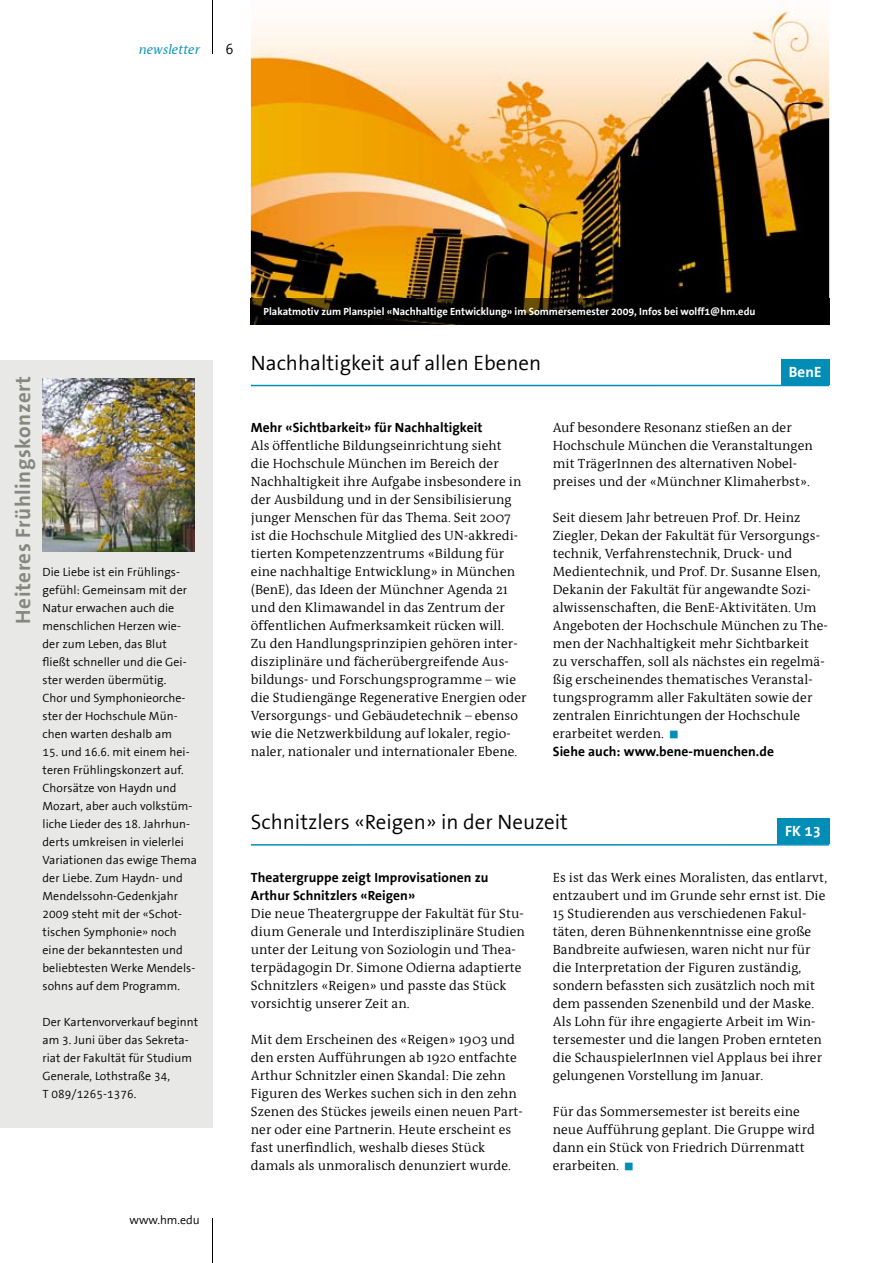
<style>
.page{position:relative;width:893px;height:1263px;background:#fff}
.page>*{position:absolute;margin:0;border:0;box-sizing:border-box;transform-origin:0 0}
.t1{font:21px "FHM The Sans";color:#000}
.t2{font:700 21px "FHM The Sans";letter-spacing:.025em;color:#878780}
.t3{font:700 15px "FHM The Sans";letter-spacing:.005em;color:#fff}
.t4{font:15px "FHM The Sans";color:#000}
.t5{font:13.5px/18px "FHM Antiqua";letter-spacing:.005em;color:#000}
.t6{font:700 13.5px/18px "FHM Antiqua";letter-spacing:.005em;color:#000}
.t7{font:italic 13.5px "FHM Antiqua";color:#008eb7}
.t8{font:12px/18px "FHM The Sans";letter-spacing:.005em;color:#000}
.t9{font:700 10.5px "FHM The Sans";color:#fff}
.s1{color:#008eb7}
.s2{font-weight:700}
</style>
<div class="page">
<hr style="left:212px;top:0;width:1px;height:54px;background:#000">
<hr style="left:212px;top:1218px;width:1px;height:45px;background:#000">
<hr style="left:251px;top:844px;width:578px;height:2px;background:#008eb7">
<div style="left:777px;top:819px;width:52px;height:25px;background:#008eb7"></div>
<div style="left:0;top:360px;width:213px;height:768px;background:#e8e8e6"></div>
<hr style="left:251px;top:385px;width:578px;height:1px;background:#008eb7">
<div style="left:781px;top:359px;width:48px;height:26px;background:#008eb7"></div>
<img style="left:43px;top:378px;width:152px;height:173px">
<img style="left:251px;top:2px;width:578px;height:296px">
<img style="left:251px;top:298px;width:578px;height:26px">
<p class="t7" style="left:139px;top:42px;width:63px">newsletter</p>
<p class="t4" style="left:225px;top:41px;width:10px">6</p>
<h1 class="t2" style="left:12px;top:623px;width:249px;rotate:-90deg">Heiteres Frühlingskonzert</h1>
<p class="t8" style="left:43px;top:563px;width:146px">Die Liebe ist ein Frühlings&shy;gefühl: Gemeinsam mit der<br>Natur erwachen auch die menschlichen Herzen wie&shy;der zum Leben, das Blut fließt schneller und die Gei&shy;ster werden übermütig.<br>Chor und Symphonieorche&shy;ster der Hochschule Mün&shy;chen warten deshalb am</p>
<p class="t8" style="left:43px;top:743px;width:156px">15. und 16.6. mit einem hei&shy;teren Frühlingskonzert auf.<br>Chorsätze von Haydn und<br>Mozart, aber auch volkstüm&shy;liche Lieder des 18. Jahrhun&shy;derts umkreisen in vielerlei<br>Variationen das ewige Thema der Liebe. Zum Haydn- und<br>Mendelssohn-Gedenkjahr<br>2009 steht mit der «Schot&shy;tischen Symphonie» noch eine der bekanntesten und beliebtesten Werke Mendels&shy;sohns auf dem Programm.</p>
<p class="t8" style="left:43px;top:1013px;width:157px">Der Kartenvorverkauf beginnt am 3. Juni über das Sekreta&shy;riat der Fakultät für Studium<br>Generale, Lothstraße 34,<br>T 089/1265-1376.</p>
<p class="t8" style="left:129px;top:1211px;width:72px">www.hm.edu</p>
<p class="t9" style="left:264px;top:306px;width:493px">Plakatmotiv zum Planspiel «Nachhaltige Entwicklung» im Sommersemester 2009, Infos bei wolff1@hm.edu</p>
<h1 class="t1" style="left:251px;top:352px;width:292px">Nachhaltigkeit auf allen Ebenen</h1>
<p class="t3" style="left:789px;top:364px;width:34px">BenE</p>
<p class="t6" style="left:251px;top:419px;width:233px">Mehr «Sichtbarkeit» für Nachhaltigkeit</p>
<p class="t5" style="left:251px;top:437px;width:277px">Als öffentliche Bildungseinrichtung sieht<br>die Hochschule München im Bereich der Nachhaltigkeit ihre Aufgabe insbesondere in der Ausbildung und in der Sensibilisierung junger Menschen für das Thema. Seit 2007 ist die Hochschule Mitglied des UN-akkredi&shy;tierten Kompetenzzentrums «Bildung für eine nachhaltige Entwicklung» in München (BenE), das Ideen der Münchner Agenda 21 und den Klimawandel in das Zentrum der öffentlichen Aufmerksamkeit rücken will.<br>Zu den Handlungsprinzipien gehören inter&shy;disziplinäre und fächerübergreifende Aus&shy;bildungs- und Forschungsprogramme – wie die Studiengänge Regenerative Energien oder Versorgungs- und Gebäudetechnik – ebenso wie die Netzwerkbildung auf lokaler, regio&shy;naler, nationaler und internationaler Ebene.</p>
<p class="t5" style="left:553px;top:419px;width:261px">Auf besondere Resonanz stießen an der Hochschule München die Veranstaltungen mit TrägerInnen des alternativen Nobel&shy;preises und der «Münchner Klimaherbst».</p>
<p class="t5" style="left:553px;top:509px;width:276px">Seit diesem Jahr betreuen Prof. Dr. Heinz Ziegler, Dekan der Fakultät für Versorgungs&shy;technik, Verfahrenstechnik, Druck- und Medientechnik, und Prof. Dr. Susanne Elsen, Dekanin der Fakultät für angewandte Sozi&shy;alwissenschaften, die BenE-Aktivitäten. Um Angeboten der Hochschule München zu The&shy;men der Nachhaltigkeit mehr Sichtbarkeit<br>zu verschaffen, soll als nächstes ein regelmä&shy;ßig erscheinendes thematisches Veranstal&shy;tungsprogramm aller Fakultäten sowie der zentralen Einrichtungen der Hochschule erarbeitet werden. <span class="s1">■<br></span><span class="s2">Siehe auch: www.bene-muenchen.de</span></p>
<h1 class="t1" style="left:251px;top:811px;width:319px">Schnitzlers «Reigen» in der Neuzeit</h1>
<p class="t3" style="left:785px;top:823px;width:37px">FK 13</p>
<p class="t5" style="left:553px;top:869px;width:276px">Es ist das Werk eines Moralisten, das entlarvt, entzaubert und im Grunde sehr ernst ist. Die 15 Studierenden aus verschiedenen Fakul&shy;täten, deren Bühnenkenntnisse eine große Bandbreite aufwiesen, waren nicht nur für die Interpretation der Figuren zuständig, sondern befassten sich zusätzlich noch mit dem passenden Szenenbild und der Maske.<br>Als Lohn für ihre engagierte Arbeit im Win&shy;tersemester und die langen Proben ernteten die SchauspielerInnen viel Applaus bei ihrer gelungenen Vorstellung im Januar.</p>
<p class="t5" style="left:553px;top:1103px;width:264px">Für das Sommersemester ist bereits eine neue Aufführung geplant. Die Gruppe wird dann ein Stück von Friedrich Dürrenmatt erarbeiten. <span class="s1">■</span></p>
<p class="t6" style="left:251px;top:869px;width:239px">Theatergruppe zeigt Improvisationen zu<br>Arthur Schnitzlers «Reigen»</p>
<p class="t5" style="left:251px;top:905px;width:275px">Die neue Theatergruppe der Fakultät für Stu&shy;dium Generale und Interdisziplinäre Studien unter der Leitung von Soziologin und Thea&shy;terpädagogin Dr. Simone Odierna adaptierte Schnitzlers «Reigen» und passte das Stück vorsichtig unserer Zeit an.</p>
<p class="t5" style="left:251px;top:1031px;width:273px">Mit dem Erscheinen des «Reigen» 1903 und den ersten Aufführungen ab 1920 entfachte Arthur Schnitzler einen Skandal: Die zehn Figuren des Werkes suchen sich in den zehn Szenen des Stückes jeweils einen neuen Part&shy;ner oder eine Partnerin. Heute erscheint es fast unerfindlich, weshalb dieses Stück damals als unmoralisch denunziert wurde.</p>
</div>
